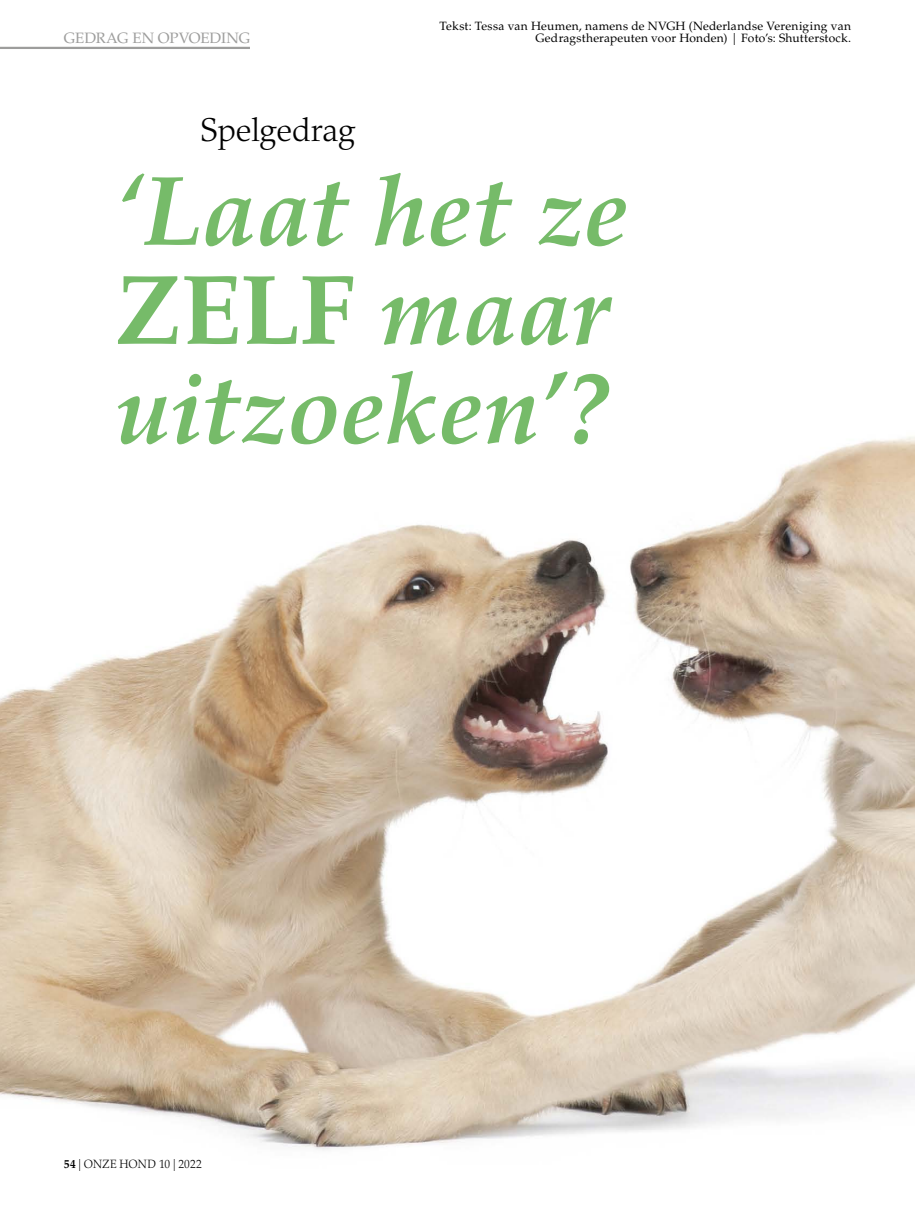
<style>
.page{position:relative;width:915px;height:1212px;background:#fff}
.page>*{position:absolute;margin:0;border:0;box-sizing:border-box;transform-origin:0 0}
.t1{font:italic 700 99px/99px "Palatino LT Std";letter-spacing:-.005em;color:#76bb69}
.t2{font:300 33px "Palatino LT Std";letter-spacing:-.01em;color:#000}
.t3{font:15px "Palatino LT Std";letter-spacing:-.01em;color:#9d9d9c}
.t4{font:12px/12px "Palatino LT Std";letter-spacing:.02em;color:#000;text-align:right}
.t5{font:300 12px "Palatino LT Std";letter-spacing:.01em;color:#000;scale:.95 1}
.s1{font-style:normal}
.s2{font-weight:700}
</style>
<div class="page">
<img style="left:0;top:46px;width:914px;height:1104px">
<hr style="left:0;top:47px;width:250px;height:2px;background:#9d9d9c">
<p class="t3" style="left:64px;top:29px;width:188px">GEDRAG EN OPVOEDING</p>
<h2 class="t2" style="left:200px;top:111px;width:156px">Spelgedrag</h2>
<p class="t4" style="left:439px;top:20px;width:413px">Tekst: Tessa van Heumen, namens de NVGH (Nederlandse Vereniging van<br>Gedragstherapeuten voor Honden) | Foto’s: Shutterstock.</p>
<h1 class="t1" style="left:116px;top:163px;width:514px">‘Laat het ze<br><span class="s1">ZELF</span> maar uitzoeken’?</h1>
<p class="t5" style="left:64px;top:1157px;width:147px"><span class="s2">54</span> | ONZE HOND 10 | 2022</p>
</div>
